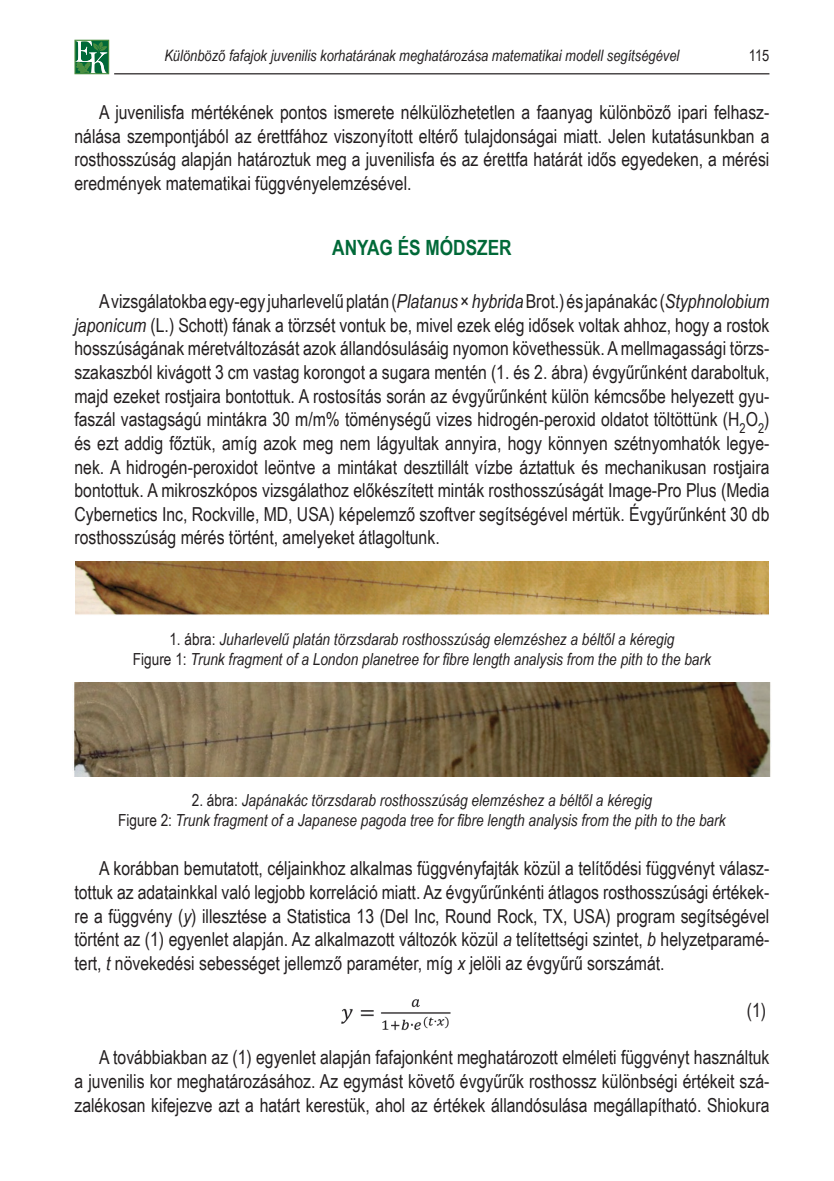
<style>
.page{position:relative;width:834px;height:1181px;background:#fff}
.page>*{position:absolute;margin:0;border:0;box-sizing:border-box;transform-origin:0 0}
.t1{font:700 21px "Arial Narrow";color:#016938}
.t2{font:19.25px/23.6px "Arial Narrow";color:#231f20;text-align:justify}
.t3{font:italic 16.62px/20.1px "Arial Narrow";color:#231f20;text-align:center}
.t4{font:italic 15.75px "Arial Narrow";color:#231f20}
.t5{font:15.75px "Arial Narrow";color:#231f20}
.s1{font-style:italic}
.s2{font-style:normal}
</style>
<div class="page">
<hr style="left:114px;top:73px;width:655px;height:1px;background:#231f20">
<div style="left:74px;top:40px;width:35px;height:34px;border:2px solid #4b8e41"></div>
<svg style="left:76px;top:41px;width:32px;height:32px"></svg>
<img style="left:76px;top:561px;width:692px;height:54px">
<img style="left:74px;top:683px;width:697px;height:93px">
<img style="left:341px;top:999px;width:110px;height:32px">
<p class="t4" style="left:164px;top:45px;width:516px">Különböző fafajok juvenilis korhatárának meghatározása matematikai modell segítségével</p>
<p class="t5" style="left:748px;top:44px;width:22px">115</p>
<p class="t2" style="left:74px;top:100px;width:696px;text-indent:25px">A juvenilisfa mértékének pontos ismerete nélkülözhetetlen a faanyag különböző ipari felhasz&shy;nálása szempontjából az érettfához viszonyított eltérő tulajdonságai miatt. Jelen kutatásunkban a rosthosszúság alapján határoztuk meg a juvenilisfa és az érettfa határát idős egyedeken, a mérési eredmények matematikai függvényelemzésével.</p>
<p class="t1" style="left:332px;top:232px;width:181px">ANYAG ÉS MÓDSZER</p>
<p class="t2" style="left:74px;top:289px;width:696px;text-indent:25px">A vizsgálatokba egy-egy juharlevelű platán (<span class="s1">Platanus</span> × <span class="s1">hybrida</span>Brot.) és japánakác (<span class="s1">Styphnolobium japonicum</span> (L.) Schott) fának a törzsét vontuk be, mivel ezek elég idősek voltak ahhoz, hogy a rostok hosszúságának méretváltozását azok állandósulásáig nyomon követhessük. A mellmagassági törzs&shy;szakaszból kivágott 3 cm vastag korongot a sugara mentén (1. és 2. ábra) évgyűrűnként daraboltuk, majd ezeket rostjaira bontottuk. A rostosítás során az évgyűrűnként külön kémcsőbe helyezett gyu&shy;faszál vastagságú mintákra 30 m/m% töménységű vizes hidrogén-peroxid oldatot töltöttünk (H<sub>2</sub>O<sub>2</sub>) és ezt addig főztük, amíg azok meg nem lágyultak annyira, hogy könnyen szétnyomhatók legye&shy;nek. A hidrogén-peroxidot leöntve a mintákat desztillált vízbe áztattuk és mechanikusan rostjaira bontottuk. A mikroszkópos vizsgálathoz előkészített minták rosthosszúságát Image-Pro Plus (Media Cybernetics Inc, Rockville, MD, USA) képelemző szoftver segítségével mértük. Évgyűrűnként 30 db rosthosszúság mérés történt, amelyeket átlagoltunk.</p>
<p class="t3" style="left:133px;top:629px;width:579px"><span class="s2">1. ábra:</span> Juharlevelű platán törzsdarab rosthosszúság elemzéshez a béltől a kéregig<br><span class="s2">Figure 1:</span> Trunk fragment of a London planetree for fibre length analysis from the pith to the bark</p>
<p class="t3" style="left:118px;top:790px;width:608px"><span class="s2">2. ábra:</span> Japánakác törzsdarab rosthosszúság elemzéshez a béltől a kéregig<br><span class="s2">Figure 2:</span> Trunk fragment of a Japanese pagoda tree for fibre length analysis from the pith to the bark</p>
<p class="t2" style="left:74px;top:856px;width:696px;text-indent:25px">A korábban bemutatott, céljainkhoz alkalmas függvényfajták közül a telítődési függvényt válasz&shy;tottuk az adatainkkal való legjobb korreláció miatt. Az évgyűrűnkénti átlagos rosthosszúsági értékek&shy;re a függvény (<span class="s1">y</span>) illesztése a Statistica 13 (Del Inc, Round Rock, TX, USA) program segítségével történt az (1) egyenlet alapján. Az alkalmazott változók közül <span class="s1">a</span> telítettségi szintet, <span class="s1">b</span> helyzetparamé&shy;tert, <span class="s1">t</span> növekedési sebességet jellemző paraméter, míg <span class="s1">x</span> jelöli az évgyűrű sorszámát.</p>
<p class="t2" style="left:746px;top:997px;width:21px">(1)</p>
<p class="t2" style="left:74px;top:1045px;width:696px;text-indent:25px">A továbbiakban az (1) egyenlet alapján fafajonként meghatározott elméleti függvényt használtuk a juvenilis kor meghatározásához. Az egymást követő évgyűrűk rosthossz különbségi értékeit szá&shy;zalékosan kifejezve azt a határt kerestük, ahol az értékek állandósulása megállapítható. Shiokura</p>
</div>
